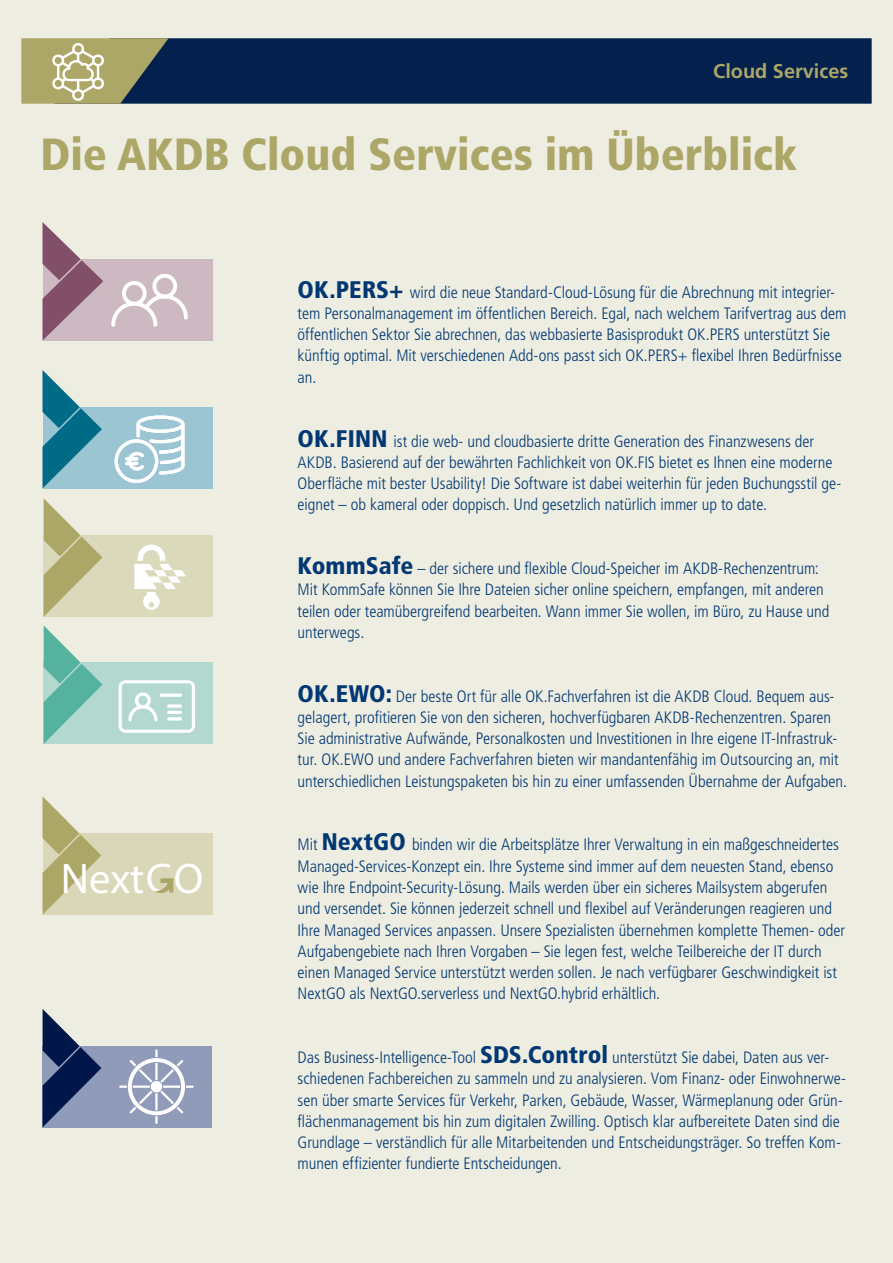
<style>
.page{position:relative;width:893px;height:1263px;background:#eeede1}
.page>*{position:absolute;margin:0;border:0;box-sizing:border-box;transform-origin:0 0}
.head_titel_1__Zeile_30{font:900 condensed 45px "Frutiger LT Pro";color:#aca767}
.t1{font:42.9px "Myriad Pro";color:#fff}
.t2{font:700 19.95px "Frutiger LT Pro";color:#aca767}
.copy_11{font:300 condensed 16.5px/21.3px "Frutiger LT Pro";letter-spacing:-.005em;color:#013874}
.s1{font-weight:900;font-size:24px}
</style>
<div class="page">
<div style="left:43px;top:259px;width:170px;height:81px;background:#cdb9c1"></div>
<svg style="left:42px;top:222px;width:61px;height:118px"></svg>
<svg style="left:111px;top:274px;width:77px;height:53px"></svg>
<div style="left:43px;top:407px;width:170px;height:81px;background:#9cc5d4"></div>
<svg style="left:42px;top:370px;width:60px;height:118px"></svg>
<svg style="left:115px;top:415px;width:69px;height:68px"></svg>
<div style="left:43px;top:833px;width:170px;height:82px;background:#d9d7b8"></div>
<svg style="left:43px;top:797px;width:58px;height:117px"></svg>
<svg style="left:147px;top:863px;width:26px;height:30px"></svg>
<div style="left:43px;top:535px;width:170px;height:82px;background:#dbd9bc"></div>
<svg style="left:44px;top:499px;width:58px;height:117px"></svg>
<div style="left:43px;top:1046px;width:169px;height:81px;background:#909bb9"></div>
<svg style="left:43px;top:1009px;width:58px;height:118px"></svg>
<svg style="left:119px;top:1049px;width:75px;height:75px"></svg>
<div style="left:43px;top:662px;width:170px;height:82px;background:#b3d8cf"></div>
<svg style="left:44px;top:626px;width:58px;height:118px"></svg>
<svg style="left:119px;top:680px;width:76px;height:53px"></svg>
<svg style="left:134px;top:544px;width:52px;height:66px"></svg>
<div style="left:169px;top:38px;width:703px;height:66px;background:#04214d"></div>
<svg style="left:21px;top:38px;width:148px;height:66px;background:#989971"></svg>
<p class="t2" style="left:713px;top:59px;width:137px">Cloud Services</p>
<p class="head_titel_1__Zeile_30" style="left:40px;top:127px;width:758px">Die AKDB Cloud Services im Überblick</p>
<p class="copy_11" style="left:298px;top:281px;width:550px"><span class="s1">OK.PERS+</span> wird die neue Standard-Cloud-Lösung für die Abrechnung mit integrier&shy;tem Personalmanagement im öffentlichen Bereich. Egal, nach welchem Tarifvertrag aus dem öffentlichen Sektor Sie abrechnen, das webbasierte Basisprodukt OK.PERS unterstützt Sie künftig optimal. Mit verschiedenen Add-ons passt sich OK.PERS+ flexibel Ihren Bedürfnisse an.</p>
<p class="copy_11" style="left:298px;top:430px;width:545px"><span class="s1">OK.FINN</span> ist die web- und cloudbasierte dritte Generation des Finanzwesens der AKDB. Basierend auf der bewährten Fachlichkeit von OK.FIS bietet es Ihnen eine moderne Oberfläche mit bester Usability! Die Software ist dabei weiterhin für jeden Buchungsstil ge&shy;eignet – ob kameral oder doppisch. Und gesetzlich natürlich immer up to date.</p>
<p class="copy_11" style="left:298px;top:558px;width:533px"><span class="s1">KommSafe</span> – der sichere und flexible Cloud-Speicher im AKDB-Rechenzentrum:<br>Mit KommSafe können Sie Ihre Dateien sicher online speichern, empfangen, mit anderen teilen oder teamübergreifend bearbeiten. Wann immer Sie wollen, im Büro, zu Hause und unterwegs.</p>
<h2 class="t1" style="left:61px;top:852px;width:144px">Next O</h2>
<p class="copy_11" style="left:298px;top:685px;width:551px"><span class="s1">OK.EWO:</span> Der beste Ort für alle OK.Fachverfahren ist die AKDB Cloud. Bequem aus&shy;gelagert, profitieren Sie von den sicheren, hochverfügbaren AKDB-Rechenzentren. Sparen Sie administrative Aufwände, Personalkosten und Investitionen in Ihre eigene IT-Infrastruk&shy;tur. OK.EWO und andere Fachverfahren bieten wir mandantenfähig im Outsourcing an, mit unterschiedlichen Leistungspaketen bis hin zu einer umfassenden Übernahme der Aufgaben.</p>
<p class="copy_11" style="left:298px;top:834px;width:549px">Mit <span class="s1">NextGO</span> binden wir die Arbeitsplätze Ihrer Verwaltung in ein maßgeschneidertes Managed-Services-Konzept ein. Ihre Systeme sind immer auf dem neuesten Stand, ebenso wie Ihre Endpoint-Security-Lösung. Mails werden über ein sicheres Mailsystem abgerufen und versendet. Sie können jederzeit schnell und flexibel auf Veränderungen reagieren und Ihre Managed Services anpassen. Unsere Spezialisten übernehmen komplette Themen- oder Aufgabengebiete nach Ihren Vorgaben – Sie legen fest, welche Teilbereiche der IT durch einen Managed Service unterstützt werden sollen. Je nach verfügbarer Geschwindigkeit ist NextGO als NextGO.serverless und NextGO.hybrid erhältlich.</p>
<p class="copy_11" style="left:298px;top:1047px;width:550px">Das Business-Intelligence-Tool <span class="s1">SDS.Control</span> unterstützt Sie dabei, Daten aus ver&shy;schiedenen Fachbereichen zu sammeln und zu analysieren. Vom Finanz- oder Einwohnerwe&shy;sen über smarte Services für Verkehr, Parken, Gebäude, Wasser, Wärmeplanung oder Grün&shy;flächenmanagement bis hin zum digitalen Zwilling. Optisch klar aufbereitete Daten sind die Grundlage – verständlich für alle Mitarbeitenden und Entscheidungsträger. So treffen Kom&shy;munen effizienter fundierte Entscheidungen.</p>
</div>
